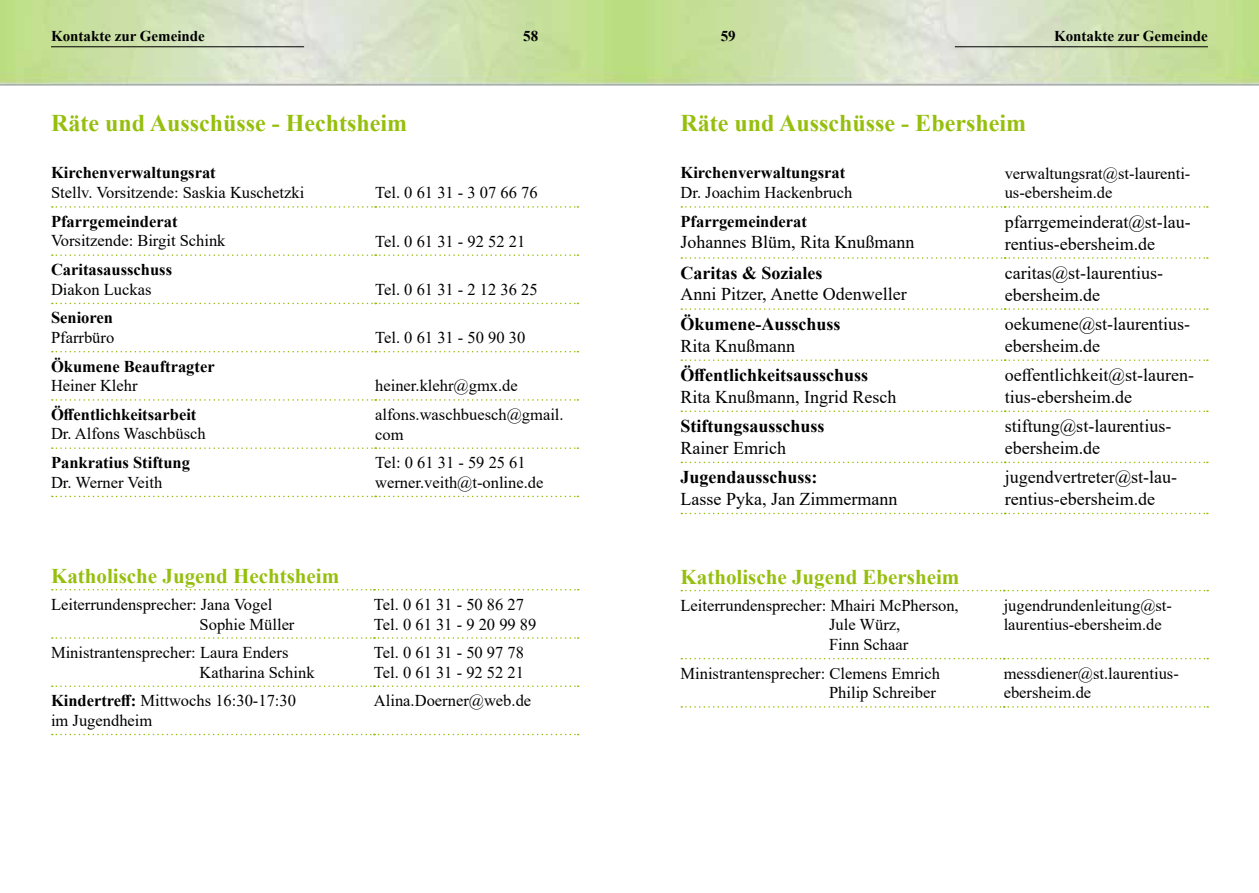
<style>
.page{position:relative;width:1259px;height:893px;background:#fff}
.page>*{position:absolute;margin:0;border:0;box-sizing:border-box;transform-origin:0 0}
.t1{font:700 24px "Times New Roman";color:#96bf0d}
.t2{font:700 21px "Times New Roman";color:#96bf0d}
.t3{font:18px/21.6px "Times New Roman";color:#000}
.t4{font:700 18px "Times New Roman";color:#000}
.t5{font:16.5px/19.8px "Times New Roman";color:#000}
.t6{font:700 16.5px "Times New Roman";color:#000}
.t7{font:700 15px "Times New Roman";color:#000}
.s1{font-weight:700}
</style>
<div class="page">
<img style="left:629px;top:0;width:630px;height:85px">
<hr style="left:955px;top:46px;width:253px;height:1px;background:#000">
<svg style="left:681px;top:206px;width:526px;height:2px"></svg>
<svg style="left:681px;top:257px;width:526px;height:2px"></svg>
<svg style="left:681px;top:308px;width:526px;height:2px"></svg>
<svg style="left:681px;top:359px;width:526px;height:2px"></svg>
<svg style="left:681px;top:411px;width:526px;height:1px"></svg>
<svg style="left:681px;top:462px;width:526px;height:1px"></svg>
<svg style="left:681px;top:513px;width:526px;height:1px"></svg>
<svg style="left:681px;top:590px;width:527px;height:1px"></svg>
<svg style="left:681px;top:658px;width:527px;height:1px"></svg>
<svg style="left:681px;top:706px;width:527px;height:2px"></svg>
<svg style="left:52px;top:206px;width:526px;height:2px"></svg>
<svg style="left:52px;top:254px;width:526px;height:2px"></svg>
<svg style="left:52px;top:303px;width:526px;height:1px"></svg>
<svg style="left:52px;top:351px;width:526px;height:1px"></svg>
<svg style="left:52px;top:399px;width:526px;height:2px"></svg>
<svg style="left:52px;top:447px;width:526px;height:2px"></svg>
<svg style="left:52px;top:496px;width:526px;height:1px"></svg>
<svg style="left:52px;top:589px;width:527px;height:1px"></svg>
<svg style="left:52px;top:637px;width:527px;height:2px"></svg>
<svg style="left:52px;top:685px;width:527px;height:2px"></svg>
<svg style="left:52px;top:734px;width:527px;height:1px"></svg>
<hr style="left:51px;top:46px;width:253px;height:1px;background:#000">
<p class="t7" style="left:51px;top:25px;width:155px">Kontakte zur Gemeinde</p>
<p class="t7" style="left:523px;top:25px;width:16px">58</p>
<h1 class="t1" style="left:51px;top:106px;width:358px">Räte und Ausschüsse - Hechtsheim</h1>
<p class="t6" style="left:51px;top:161px;width:166px">Kirchenverwaltungsrat</p>
<p class="t5" style="left:51px;top:182px;width:255px">Stellv. Vorsitzende: Saskia Kuschetzki</p>
<p class="t5" style="left:375px;top:182px;width:164px">Tel. 0 61 31 - 3 07 66 76</p>
<p class="t6" style="left:51px;top:209px;width:128px">Pfarrgemeinderat</p>
<p class="t5" style="left:51px;top:230px;width:176px">Vorsitzende: Birgit Schink</p>
<p class="t5" style="left:375px;top:231px;width:152px">Tel. 0 61 31 - 92 52 21</p>
<p class="t6" style="left:51px;top:257px;width:123px">Caritasausschuss</p>
<p class="t5" style="left:51px;top:279px;width:102px">Diakon Luckas</p>
<p class="t5" style="left:375px;top:279px;width:164px">Tel. 0 61 31 - 2 12 36 25</p>
<p class="t6" style="left:51px;top:306px;width:64px">Senioren</p>
<p class="t5" style="left:51px;top:327px;width:65px">Pfarrbüro</p>
<p class="t5" style="left:375px;top:327px;width:152px">Tel. 0 61 31 - 50 90 30</p>
<p class="t6" style="left:51px;top:354px;width:165px">Ökumene Beauftragter</p>
<p class="t5" style="left:51px;top:375px;width:88px">Heiner Klehr</p>
<p class="t5" style="left:375px;top:375px;width:144px">heiner.klehr@gmx.de</p>
<p class="t6" style="left:51px;top:402px;width:147px">Öffentlichkeitsarbeit</p>
<p class="t5" style="left:51px;top:423px;width:156px">Dr. Alfons Waschbüsch</p>
<p class="t5" style="left:375px;top:404px;width:190px">alfons.waschbuesch@gmail. com</p>
<p class="t6" style="left:51px;top:451px;width:140px">Pankratius Stiftung</p>
<p class="t5" style="left:51px;top:472px;width:113px">Dr. Werner Veith</p>
<p class="t5" style="left:375px;top:452px;width:170px">Tel: 0 61 31 - 59 25 61 werner.veith@t-online.de</p>
<p class="t2" style="left:51px;top:561px;width:290px">Katholische Jugend Hechtsheim</p>
<p class="t5" style="left:200px;top:594px;width:96px;text-indent:-148px">Leiterrundensprecher: Jana Vogel<br>Sophie Müller</p>
<p class="t5" style="left:374px;top:594px;width:164px">Tel. 0 61 31 - 50 86 27<br>Tel. 0 61 31 - 9 20 99 89</p>
<p class="t5" style="left:200px;top:642px;width:117px;text-indent:-148px">Ministrantensprecher: Laura Enders<br>Katharina Schink</p>
<p class="t5" style="left:374px;top:642px;width:152px">Tel. 0 61 31 - 50 97 78<br>Tel. 0 61 31 - 92 52 21</p>
<p class="t5" style="left:51px;top:690px;width:246px"><span class="s1">Kindertreff:</span> Mittwochs 16:30-17:30 im Jugendheim</p>
<p class="t5" style="left:374px;top:690px;width:159px">Alina.Doerner@web.de</p>
<p class="t7" style="left:721px;top:25px;width:16px">59</p>
<p class="t7" style="left:1054px;top:25px;width:155px">Kontakte zur Gemeinde</p>
<h1 class="t1" style="left:680px;top:106px;width:347px">Räte und Ausschüsse - Ebersheim</h1>
<p class="t6" style="left:680px;top:161px;width:166px">Kirchenverwaltungsrat</p>
<p class="t5" style="left:680px;top:182px;width:173px">Dr. Joachim Hackenbruch</p>
<p class="t5" style="left:1004px;top:163px;width:187px">verwaltungsrat@st-laurenti&shy;us-ebersheim.de</p>
<p class="t6" style="left:680px;top:209px;width:128px">Pfarrgemeinderat</p>
<p class="t3" style="left:680px;top:231px;width:235px">Johannes Blüm, Rita Knußmann</p>
<p class="t3" style="left:1004px;top:211px;width:188px">pfarrgemeinderat@st-lau&shy;rentius-ebersheim.de</p>
<p class="t4" style="left:680px;top:260px;width:143px">Caritas &amp; Soziales</p>
<p class="t3" style="left:680px;top:283px;width:228px">Anni Pitzer, Anette Odenweller</p>
<p class="t3" style="left:1004px;top:262px;width:160px">caritas@st-laurentius&shy;ebersheim.de</p>
<p class="t4" style="left:680px;top:311px;width:162px">Ökumene-Ausschuss</p>
<p class="t3" style="left:680px;top:334px;width:116px">Rita Knußmann</p>
<p class="t3" style="left:1004px;top:313px;width:187px">oekumene@st-laurentius&shy;ebersheim.de</p>
<p class="t4" style="left:680px;top:362px;width:189px">Öffentlichkeitsausschuss</p>
<p class="t3" style="left:680px;top:385px;width:217px">Rita Knußmann, Ingrid Resch</p>
<p class="t3" style="left:1004px;top:364px;width:191px">oeffentlichkeit@st-lauren&shy;tius-ebersheim.de</p>
<p class="t4" style="left:680px;top:413px;width:146px">Stiftungsausschuss</p>
<p class="t3" style="left:680px;top:436px;width:107px">Rainer Emrich</p>
<p class="t3" style="left:1004px;top:415px;width:168px">stiftung@st-laurentius&shy;ebersheim.de</p>
<p class="t4" style="left:680px;top:464px;width:139px">Jugendausschuss:</p>
<p class="t3" style="left:680px;top:488px;width:218px">Lasse Pyka, Jan Zimmermann</p>
<p class="t3" style="left:1004px;top:466px;width:174px">jugendvertreter@st-lau&shy;rentius-ebersheim.de</p>
<p class="t2" style="left:680px;top:562px;width:280px">Katholische Jugend Ebersheim</p>
<p class="t5" style="left:829px;top:595px;width:131px;text-indent:-149px">Leiterrundensprecher: Mhairi McPherson,<br>Jule Würz,<br>Finn Schaar</p>
<p class="t5" style="left:1003px;top:595px;width:170px">jugendrundenleitung@st&shy;laurentius-ebersheim.de</p>
<p class="t5" style="left:680px;top:663px;width:261px;text-align:right">Ministrantensprecher: Clemens Emrich<br>Philip Schreiber</p>
<p class="t5" style="left:1003px;top:663px;width:177px">messdiener@st.laurentius&shy;ebersheim.de</p>
</div>
